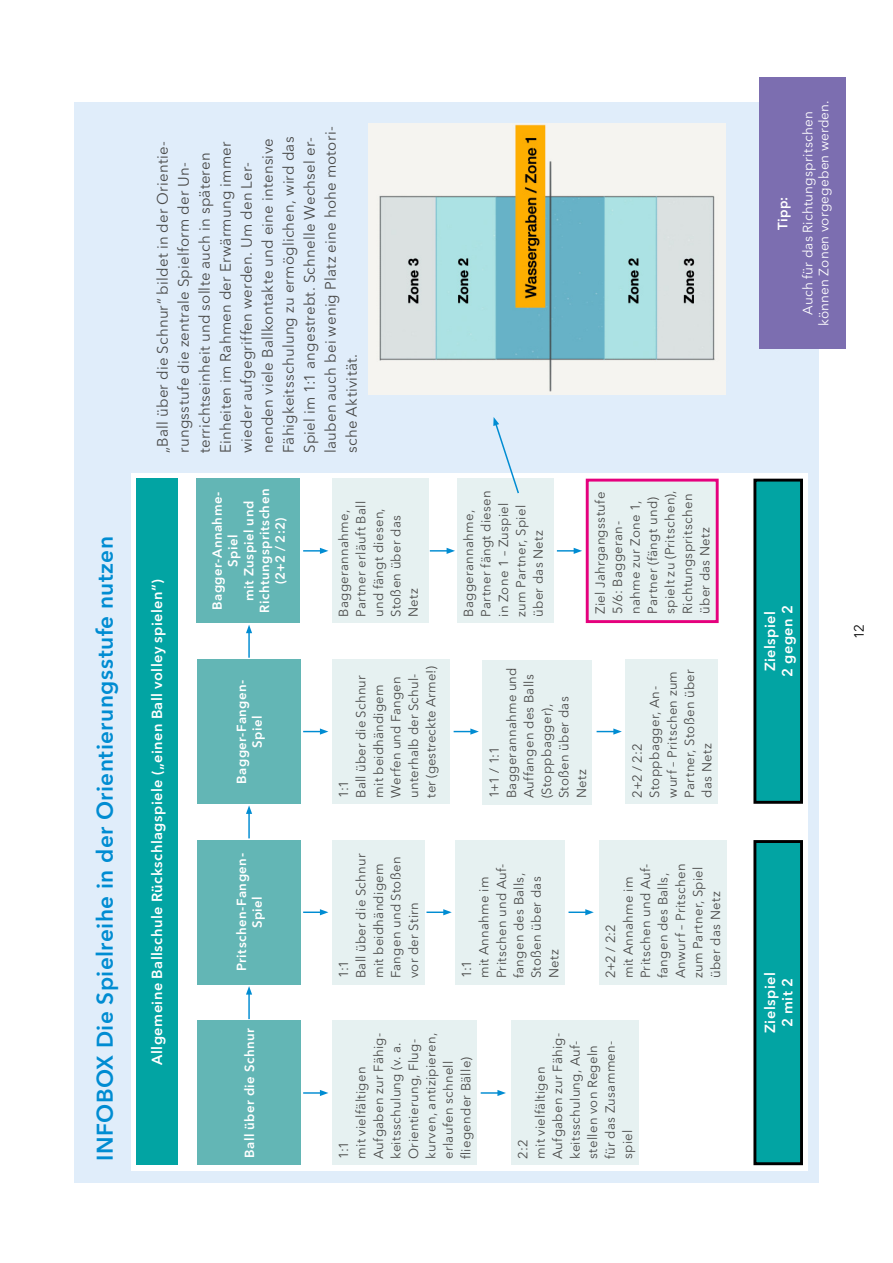
<style>
.page{position:relative;width:893px;height:1263px;background:#fff}
.page>*{position:absolute;margin:0;border:0;box-sizing:border-box;transform-origin:0 0}
.t1{font:600 22.5px "Avenir Next LT Pro";letter-spacing:.02em;color:#008cd2}
.Aufzählung{font:15px/21px "Avenir Next LT Pro";letter-spacing:.015em;color:#494948}
.Tabelle_Überschrift{font:600 14.55px/17.4px "Avenir Next LT Pro";letter-spacing:.03em;color:#fff;text-align:center}
.Fließtext{font:600 14.55px/17.4px "Avenir Next LT Pro";letter-spacing:.03em;color:#fff;text-align:center}
.Tabelle_Überschrift-2{font:13.5px/16.2px "Avenir Next LT Pro";letter-spacing:.01em;color:#fff;text-align:center}
.Tabelle_Überschrift-3{font:600 13.5px "Avenir Next LT Pro";color:#fff}
.t2{font:13.5px "Avenir Next LT Pro";color:#000}
.Fließtext-2{font:13.05px/17.4px "Avenir Next LT Pro";letter-spacing:.02em;color:#494948}
.Fließtext-3{font:600 13.05px/15.8px "Avenir Next LT Pro";letter-spacing:.035em;color:#fff;text-align:center}
</style>
<div class="page">
<div style="left:74px;top:102px;width:745px;height:1080px;background:#e0edfa"></div>
<div style="left:131px;top:473px;width:677px;height:697px;background:#fff"></div>
<div style="left:755px;top:841px;width:46px;height:323px;background:#02a4a3"></div>
<div style="left:753px;top:840px;width:50px;height:325px;border:3px solid #000"></div>
<div style="left:197px;top:1021px;width:104px;height:144px;background:#63b6b5"></div>
<div style="left:197px;top:840px;width:104px;height:144px;background:#63b6b5"></div>
<div style="left:197px;top:659px;width:104px;height:145px;background:#63b6b5"></div>
<div style="left:197px;top:479px;width:103px;height:144px;background:#63b6b5"></div>
<img style="left:368px;top:123px;width:358px;height:272px">
<div style="left:136px;top:479px;width:41px;height:686px;background:#02a4a3"></div>
<svg style="left:303px;top:1090px;width:25px;height:6px"></svg>
<svg style="left:303px;top:909px;width:25px;height:6px"></svg>
<svg style="left:303px;top:728px;width:25px;height:7px"></svg>
<svg style="left:303px;top:548px;width:25px;height:6px"></svg>
<div style="left:332px;top:1021px;width:145px;height:144px;background:#e6f1f1"></div>
<div style="left:511px;top:1021px;width:127px;height:144px;background:#e6f1f1"></div>
<div style="left:332px;top:840px;width:92px;height:144px;background:#e6f1f1"></div>
<div style="left:455px;top:840px;width:110px;height:144px;background:#e6f1f1"></div>
<div style="left:599px;top:840px;width:127px;height:144px;background:#e6f1f1"></div>
<div style="left:332px;top:659px;width:118px;height:145px;background:#e6f1f1"></div>
<div style="left:483px;top:660px;width:109px;height:144px;background:#e6f1f1"></div>
<div style="left:626px;top:659px;width:92px;height:145px;background:#e6f1f1"></div>
<div style="left:332px;top:479px;width:96px;height:144px;background:#e6f1f1"></div>
<div style="left:457px;top:479px;width:96px;height:144px;background:#e6f1f1"></div>
<div style="left:587px;top:480px;width:130px;height:142px;background:#e6f1f1"></div>
<div style="left:586px;top:479px;width:133px;height:144px;border:3px solid #e5007d"></div>
<div style="left:755px;top:480px;width:46px;height:322px;background:#02a4a3"></div>
<div style="left:753px;top:479px;width:50px;height:325px;border:3px solid #000"></div>
<svg style="left:481px;top:1090px;width:25px;height:6px"></svg>
<hr style="left:426px;top:911px;width:20px;height:2px;background:#008cd2">
<svg style="left:443px;top:909px;width:9px;height:6px"></svg>
<svg style="left:454px;top:728px;width:25px;height:7px"></svg>
<svg style="left:430px;top:548px;width:25px;height:6px"></svg>
<hr style="left:248px;top:992px;width:2px;height:27px;background:#008cd2">
<svg style="left:246px;top:986px;width:6px;height:8px"></svg>
<hr style="left:248px;top:811px;width:2px;height:27px;background:#008cd2">
<svg style="left:246px;top:805px;width:6px;height:9px"></svg>
<hr style="left:248px;top:631px;width:2px;height:27px;background:#008cd2">
<svg style="left:246px;top:625px;width:6px;height:8px"></svg>
<hr style="left:568px;top:911px;width:20px;height:2px;background:#008cd2">
<svg style="left:585px;top:909px;width:9px;height:6px"></svg>
<svg style="left:597px;top:728px;width:25px;height:7px"></svg>
<svg style="left:557px;top:548px;width:25px;height:6px"></svg>
<svg style="left:493px;top:417px;width:27px;height:77px"></svg>
<div style="left:760px;top:77px;width:86px;height:272px;background:#7c6eb0"></div>
<h2 class="t1" style="left:91px;top:1161px;width:626px;rotate:-90deg">INFOBOX Die Spielreihe in der Orientierungsstufe nutzen</h2>
<p class="Aufzählung" style="left:152px;top:453px;width:328px;rotate:-90deg">„Ball über die Schnur“ bildet in der Orientie&shy;rungsstufe die zentrale Spielform der Un&shy;terrichtseinheit und sollte auch in späteren Einheiten im Rahmen der Erwärmung immer wieder aufgegriffen werden. Um den Ler&shy;nenden viele Ballkontakte und eine intensive Fähigkeitsschulung zu ermöglichen, wird das Spiel im 1:1 angestrebt. Schnelle Wechsel er&shy;lauben auch bei wenig Platz eine hohe motori&shy;sche Aktivität.</p>
<p class="Tabelle_Überschrift" style="left:148px;top:1065px;width:487px;rotate:-90deg">Allgemeine Ballschule Rückschlagspiele („einen Ball volley spielen“)</p>
<p class="Fließtext-3" style="left:209px;top:613px;width:126px;rotate:-90deg">Bagger-Annahme-<br>Spiel<br>mit Zuspiel und<br>Richtungspritschen (2+2 / 2:2)</p>
<p class="Fließtext-3" style="left:234px;top:784px;width:106px;rotate:-90deg">Bagger-Fangen-<br>Spiel</p>
<p class="Fließtext-3" style="left:234px;top:971px;width:119px;rotate:-90deg">Pritschen-Fangen-<br>Spiel</p>
<p class="Fließtext-3" style="left:242px;top:1157px;width:131px;rotate:-90deg">Ball über die Schnur</p>
<p class="Fließtext-2" style="left:335px;top:617px;width:117px;rotate:-90deg">Baggerannahme,<br>Partner erläuft Ball und fängt diesen,<br>Stoßen über das<br>Netz</p>
<p class="Fließtext-2" style="left:460px;top:617px;width:128px;rotate:-90deg">Baggerannahme,<br>Partner fängt diesen in Zone 1 – Zuspiel zum Partner, Spiel über das Netz</p>
<p class="Fließtext-2" style="left:591px;top:614px;width:125px;rotate:-90deg">Ziel Jahrgangsstufe<br>5/6: Baggeran&shy;nahme zur Zone 1,<br>Partner (fängt und) spielt zu (Pritschen),<br>Richtungspritschen über das Netz</p>
<p class="Fließtext-2" style="left:352px;top:797px;width:133px;rotate:-90deg">Ball über die Schnur mit beidhändigem<br>Werfen und Fangen unterhalb der Schul&shy;ter (gestreckte Arme!)</p>
<p class="Fließtext-2" style="left:335px;top:797px;width:19px;rotate:-90deg">1:1</p>
<p class="Fließtext-2" style="left:352px;top:978px;width:126px;rotate:-90deg">Ball über die Schnur mit beidhändigem<br>Fangen und Stoßen vor der Stirn</p>
<p class="Fließtext-2" style="left:335px;top:978px;width:19px;rotate:-90deg">1:1</p>
<p class="Fließtext-2" style="left:503px;top:798px;width:133px;rotate:-90deg">Baggerannahme und<br>Auffangen des Balls (Stoppbagger),<br>Stoßen über das<br>Netz</p>
<p class="Fließtext-2" style="left:485px;top:798px;width:53px;rotate:-90deg">1+1 / 1:1</p>
<p class="Fließtext-2" style="left:646px;top:797px;width:130px;rotate:-90deg">Stoppbagger, An&shy;wurf – Pritschen zum<br>Partner, Stoßen über das Netz</p>
<p class="Fließtext-2" style="left:629px;top:797px;width:56px;rotate:-90deg">2+2 / 2:2</p>
<p class="Fließtext-2" style="left:475px;top:978px;width:116px;rotate:-90deg">mit Annahme im<br>Pritschen und Auf&shy;fangen des Balls,<br>Stoßen über das<br>Netz</p>
<p class="Fließtext-2" style="left:458px;top:978px;width:19px;rotate:-90deg">1:1</p>
<p class="Fließtext-2" style="left:619px;top:978px;width:116px;rotate:-90deg">mit Annahme im<br>Pritschen und Auf&shy;fangen des Balls,<br>Anwurf – Pritschen zum Partner, Spiel über das Netz</p>
<p class="Fließtext-2" style="left:602px;top:978px;width:56px;rotate:-90deg">2+2 / 2:2</p>
<p class="Fließtext-2" style="left:352px;top:1159px;width:128px;rotate:-90deg">mit vielfältigen<br>Aufgaben zur Fähig&shy;keitsschulung (v. a.<br>Orientierung, Flug&shy;kurven, antizipieren, erlaufen schnell fliegender Bälle)</p>
<p class="Fließtext-2" style="left:335px;top:1159px;width:19px;rotate:-90deg">1:1</p>
<p class="Fließtext-2" style="left:532px;top:1159px;width:128px;rotate:-90deg">mit vielfältigen<br>Aufgaben zur Fähig&shy;keitsschulung, Auf&shy;stellen von Regeln für das Zusammen&shy;spiel</p>
<p class="Fließtext-2" style="left:514px;top:1159px;width:21px;rotate:-90deg">2:2</p>
<p class="Tabelle_Überschrift-3" style="left:775px;top:230px;width:35px;rotate:-90deg">Tipp:</p>
<p class="Tabelle_Überschrift-2" style="left:799px;top:326px;width:227px;rotate:-90deg">Auch für das Richtungspritschen können Zonen vorgegeben werden.</p>
<p class="Tabelle_Überschrift" style="left:761px;top:677px;width:73px;rotate:-90deg">Zielspiel<br>2 gegen 2</p>
<p class="t2" style="left:851px;top:639px;width:17px;rotate:-90deg">12</p>
<p class="Fließtext" style="left:761px;top:1033px;width:62px;rotate:-90deg">Zielspiel<br>2 mit 2</p>
</div>
